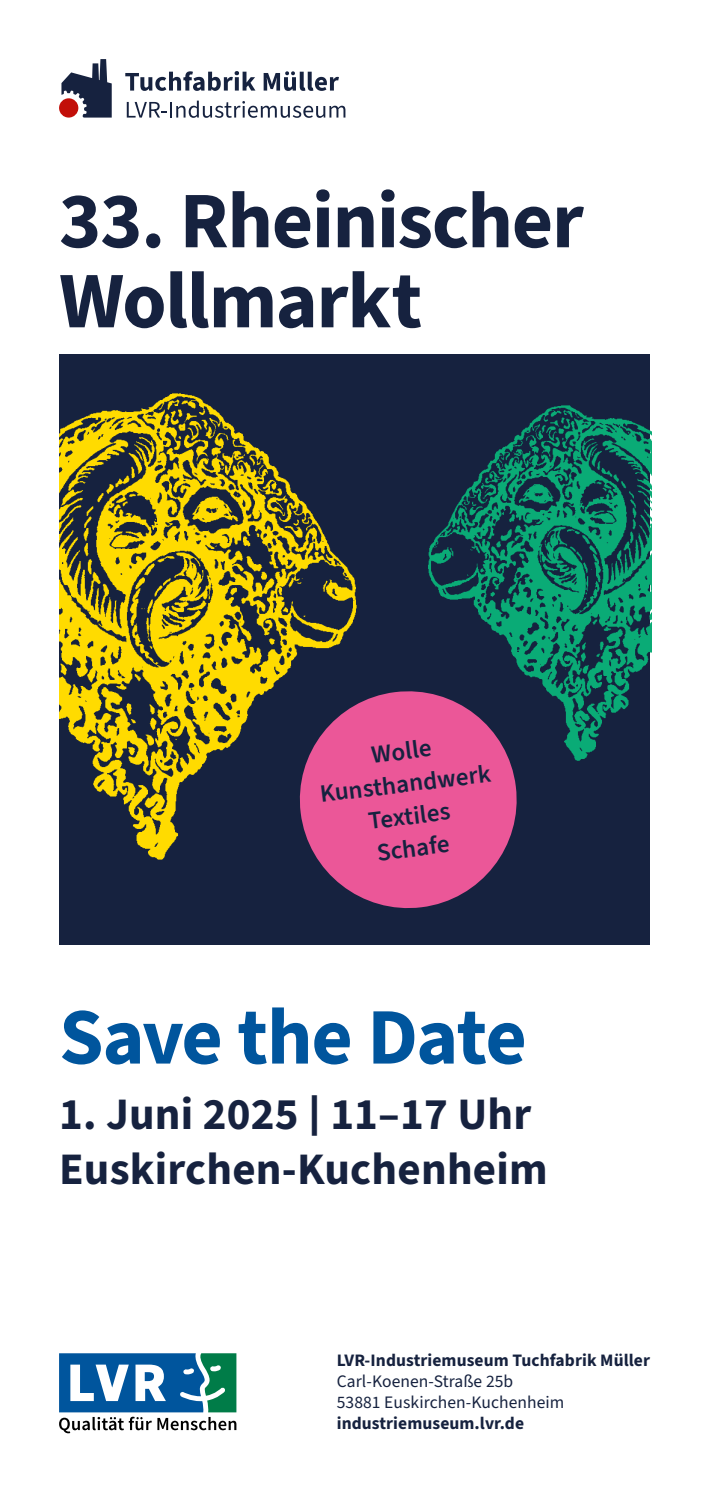
<style>
.page{position:relative;width:709px;height:1489px;background:#fff}
.page>*{position:absolute;margin:0;border:0;box-sizing:border-box;transform-origin:0 0}
.t1{font:700 80px/80px "Source Sans 3";letter-spacing:-.015em;color:#16223f}
.t2{font:700 80px "Source Sans 3";letter-spacing:-.02em;color:#00559d}
.t3{font:700 45px/55px "Source Sans 3";letter-spacing:.005em;color:#16223f}
.t4{font:600 25px/32.5px "Source Sans 3";color:#16223f;text-align:center}
.t5{font:700 17.5px "Source Sans 3";letter-spacing:.005em;color:#16223f}
.t6{font:17.5px/21.2px "Source Sans 3";letter-spacing:.005em;color:#16223f}
.s1{font-family:"Amman Sans Pro";font-weight:500}
</style>
<div class="page">
<div style="left:59px;top:354px;width:591px;height:591px;background:#16223f"></div>
<img style="left:59px;top:393px;width:298px;height:467px">
<img style="left:428px;top:405px;width:223px;height:356px">
<svg style="left:293px;top:684px;width:230px;height:225px;fill:#eb5798"></svg>
<svg style="left:125px;top:71px;width:130px;height:20px"></svg>
<svg style="left:264px;top:71px;width:75px;height:20px"></svg>
<svg style="left:127px;top:101px;width:218px;height:17px"></svg>
<svg style="left:59px;top:98px;width:19px;height:20px"></svg>
<svg style="left:61px;top:59px;width:51px;height:59px"></svg>
<svg style="left:59px;top:1353px;width:177px;height:79px"></svg>
<h1 class="t1" style="left:59px;top:183px;width:526px">33. Rheinischer<br>Wollmarkt</h1>
<h3 class="t4" style="left:314px;top:746px;width:173px;rotate:-7deg">Wolle<br>Kunsthandwerk<br>Textiles<br>Schafe</h3>
<h1 class="t2" style="left:59px;top:983px;width:469px">Save the Date</h1>
<h2 class="t3" style="left:59px;top:1088px;width:490px">1. Juni 2025 <span class="s1">|</span> 11–17 Uhr<br>Euskirchen-Kuchenheim</h2>
<p class="t5" style="left:337px;top:1347px;width:315px">LVR-Industriemuseum Tuchfabrik Müller</p>
<p class="t6" style="left:337px;top:1370px;width:229px">Carl-Koenen-Straße 25b<br>53881 Euskirchen-Kuchenheim</p>
<p class="t5" style="left:337px;top:1411px;width:189px">industriemuseum.lvr.de</p>
</div>
